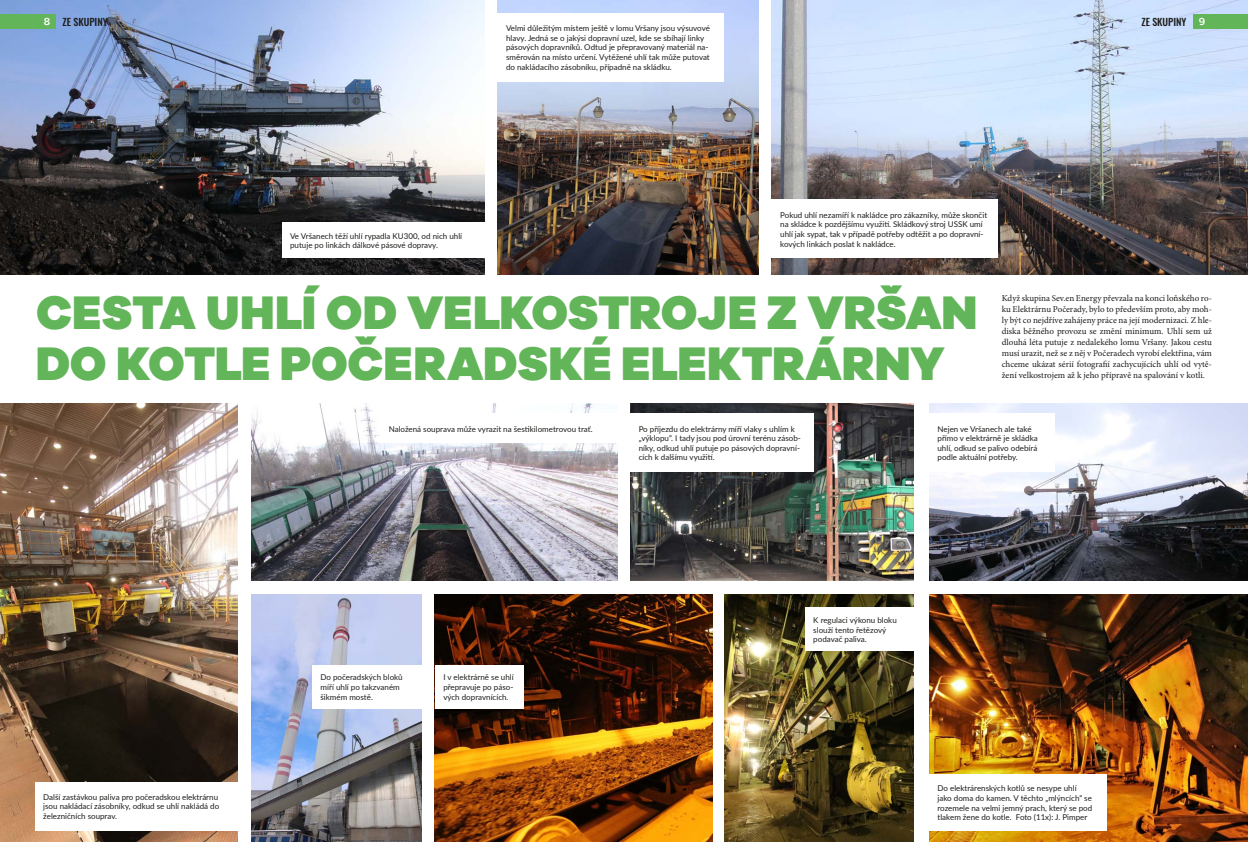
<style>
.page{position:relative;width:1248px;height:842px;background:#fff}
.page>*{position:absolute;margin:0;border:0;box-sizing:border-box;transform-origin:0 0}
.t1{font:900 48.6px/51.3px "Galano Grotesque";letter-spacing:-.005em;color:#63b55a}
.t2{font:500 10px "Oswald";color:#1d1d1b}
.t3{font:700 10px "Amsi Pro";color:#fff}
.t4{font:9px/11px "Minion Pro";color:#1d1d1b;text-align:justify}
.t5{font:8px/9.6px "Lato";color:#1d1d1b}
.s1{font-family:"Amsi Pro";font-weight:700;color:#fff}
</style>
<div class="page">
<img style="left:771px;top:0;width:476px;height:274px">
<img style="left:0;top:0;width:484px;height:274px">
<div style="left:1192px;top:14px;width:55px;height:14px;background:#63b55a"></div>
<div style="left:0;top:14px;width:56px;height:14px;background:#63b55a"></div>
<img style="left:724px;top:594px;width:189px;height:248px">
<img style="left:929px;top:594px;width:318px;height:248px">
<img style="left:497px;top:0;width:261px;height:274px">
<img style="left:0;top:404px;width:237px;height:438px">
<img style="left:252px;top:404px;width:365px;height:177px">
<img style="left:630px;top:404px;width:283px;height:177px">
<img style="left:929px;top:404px;width:318px;height:177px">
<img style="left:252px;top:594px;width:169px;height:248px">
<img style="left:435px;top:594px;width:277px;height:248px">
<div style="left:281px;top:223px;width:203px;height:35px;background:#fff"></div>
<div style="left:35px;top:782px;width:202px;height:49px;background:#fff"></div>
<div style="left:380px;top:414px;width:237px;height:29px;background:#fff"></div>
<div style="left:312px;top:665px;width:110px;height:44px;background:#fff"></div>
<div style="left:435px;top:665px;width:88px;height:44px;background:#fff"></div>
<div style="left:804px;top:607px;width:109px;height:44px;background:#fff"></div>
<div style="left:928px;top:774px;width:178px;height:57px;background:#fff"></div>
<div style="left:630px;top:414px;width:183px;height:58px;background:#fff"></div>
<div style="left:928px;top:414px;width:126px;height:58px;background:#fff"></div>
<div style="left:771px;top:200px;width:226px;height:58px;background:#fff"></div>
<div style="left:497px;top:13px;width:227px;height:68px;background:#fff"></div>
<p class="t3" style="left:44px;top:14px;width:8px">8</p>
<p class="t2" style="left:63px;top:15px;width:47px">ZE SKUPINY</p>
<p class="t2" style="left:1141px;top:15px;width:65px">ZE SKUPINY <span class="s1">9</span></p>
<p class="t5" style="left:506px;top:23px;width:205px">Velmi důležitým místem ještě v lomu Vršany jsou výsuvové hlavy. Jedná se o jakýsi dopravní uzel, kde se sbíhají linky pásových dopravníků. Odtud je přepravovaný materiál na&shy;směrován na místo určení. Vytěžené uhlí tak může putovat do nakládacího zásobníku, případně na skládku.</p>
<p class="t5" style="left:290px;top:231px;width:173px">Ve Vršanech těží uhlí rypadla KU300, od nich uhlí putuje po linkách dálkové pásové dopravy.</p>
<p class="t5" style="left:780px;top:210px;width:208px">Pokud uhlí nezamíří k nakládce pro zákazníky, může skončit na skládce k pozdějšímu využití. Skládkový stroj USSK umí uhlí jak sypat, tak v případě potřeby odtěžit a po dopravní&shy;kových linkách poslat k nakládce.</p>
<h1 class="t1" style="left:36px;top:285px;width:942px">CESTA UHLÍ OD VELKOSTROJE Z VRŠAN<br>DO KOTLE POČERADSKÉ ELEKTRÁRNY</h1>
<p class="t4" style="left:1001px;top:293px;width:212px">Když skupina Sev.en Energy převzala na konci loňského ro&shy;ku Elektrárnu Počerady, bylo to především proto, aby moh&shy;ly být co nejdříve zahájeny práce na její modernizaci. Z hle&shy;diska běžného provozu se změní minimum. Uhlí sem už dlouhá léta putuje z nedalekého lomu Vršany. Jakou cestu musí urazit, než se z něj v Počeradech vyrobí elektřina, vám chceme ukázat sérií fotografií zachycujících uhlí od vytě&shy;žení velkostrojem až k jeho přípravě na spalování v kotli.</p>
<p class="t5" style="left:43px;top:792px;width:177px">Další zastávkou paliva pro počeradskou elektrárnu jsou nakládací zásobníky, odkud se uhlí nakládá do železničních souprav.</p>
<p class="t5" style="left:389px;top:423px;width:205px">Naložená souprava může vyrazit na šestikilometrovou trať.</p>
<p class="t5" style="left:638px;top:424px;width:164px">Po příjezdu do elektrárny míří vlaky s uhlím k „výklopu“. I tady jsou pod úrovní terénu zásob&shy;níky, odkud uhlí putuje po pásových dopravní&shy;cích k dalšímu využití.</p>
<p class="t5" style="left:937px;top:424px;width:102px">Nejen ve Vršanech ale také přímo v elektrárně je skládka uhlí, odkud se palivo odebírá podle aktuální potřeby.</p>
<p class="t5" style="left:320px;top:672px;width:84px">Do počeradských bloků míří uhlí po takzvaném šikmém mostě.</p>
<p class="t5" style="left:443px;top:672px;width:72px;text-align:justify">I v elektrárně se uhlí přepravuje po páso&shy;vých dopravnících.</p>
<p class="t5" style="left:813px;top:615px;width:85px">K regulaci výkonu bloku slouží tento řetězový podavač paliva.</p>
<p class="t5" style="left:937px;top:783px;width:156px">Do elektrárenských kotlů se nesype uhlí jako doma do kamen. V těchto „mlýncích“ se rozemele na velmi jemný prach, který se pod tlakem žene do kotle. Foto (11x): J. Pimper</p>
</div>
